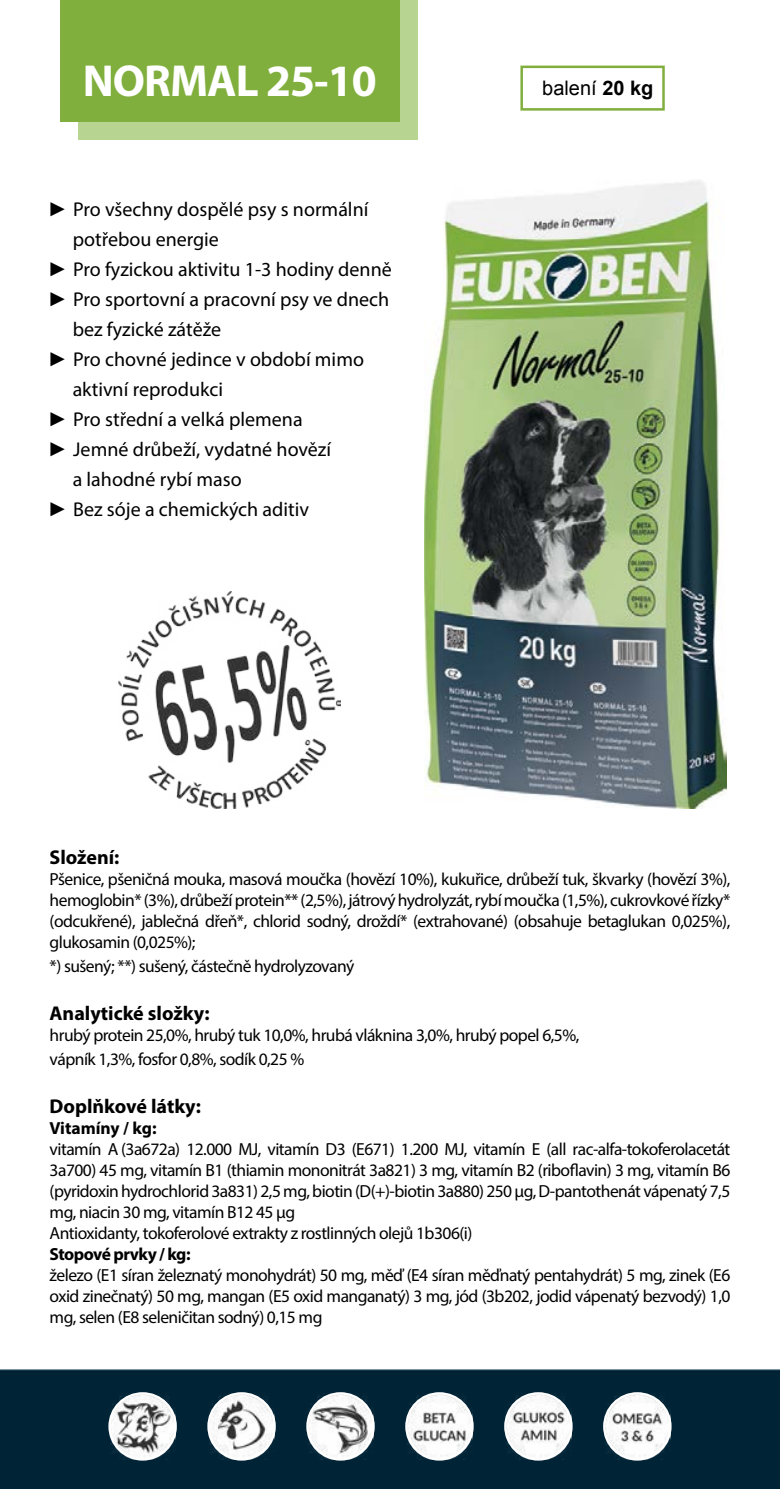
<style>
.page{position:relative;width:780px;height:1489px;background:#fff}
.page>*{position:absolute;margin:0;border:0;box-sizing:border-box;transform-origin:0 0}
.t1{font:700 45px "Myriad Pro";letter-spacing:-.02em;color:#fff}
.t2{font:20px "Myriad Pro";color:#000}
.t3{font:700 20px "Myriad Pro";color:#000}
.t4{font:20px "Arial";color:#000}
.t5{font:17.5px/21px "Myriad Pro";letter-spacing:-.03em;color:#000;text-align:justify}
.t6{font:700 17.5px "Myriad Pro";letter-spacing:-.025em;color:#000}
.t7{font:700 17.5px "Myriad Pro";color:#000}
.s1{font-family:"Arial"}
.s2{font-weight:700}
</style>
<div class="page">
<img style="left:0;top:0;width:780px;height:1488px">
<div style="left:78px;top:0;width:339px;height:139px;background:#b7d490"></div>
<div style="left:60px;top:0;width:339px;height:122px;background:#80af3d"></div>
<img style="left:424px;top:179px;width:302px;height:629px">
<img style="left:118px;top:592px;width:222px;height:216px">
<div style="left:520px;top:66px;width:144px;height:45px;border:2px solid #80af3d"></div>
<img style="left:406px;top:1393px;width:66px;height:66px">
<div style="left:405px;top:1391px;width:68px;height:69px;border:2px solid #fff;border-radius:50%"></div>
<img style="left:505px;top:1393px;width:66px;height:66px">
<div style="left:504px;top:1391px;width:68px;height:69px;border:2px solid #fff;border-radius:50%"></div>
<img style="left:604px;top:1393px;width:66px;height:66px">
<div style="left:603px;top:1391px;width:68px;height:69px;border:2px solid #fff;border-radius:50%"></div>
<img style="left:307px;top:1393px;width:66px;height:66px">
<div style="left:306px;top:1391px;width:69px;height:69px;border:2px solid #fff;border-radius:50%"></div>
<img style="left:110px;top:1393px;width:65px;height:66px">
<div style="left:108px;top:1391px;width:69px;height:69px;border:2px solid #fff;border-radius:50%"></div>
<img style="left:209px;top:1393px;width:65px;height:66px">
<div style="left:207px;top:1391px;width:69px;height:69px;border:2px solid #fff;border-radius:50%"></div>
<h1 class="t1" style="left:83px;top:51px;width:296px">NORMAL 25-10</h1>
<p class="t2" style="left:48px;top:197px;width:322px"><span class="s1">►</span> Pro všechny dospělé psy s normální</p>
<p class="t2" style="left:73px;top:227px;width:148px">potřebou energie</p>
<p class="t2" style="left:48px;top:257px;width:345px"><span class="s1">►</span> Pro fyzickou aktivitu 1-3 hodiny denně</p>
<p class="t2" style="left:48px;top:287px;width:343px"><span class="s1">►</span> Pro sportovní a pracovní psy ve dnech</p>
<p class="t2" style="left:73px;top:317px;width:150px">bez fyzické zátěže</p>
<p class="t2" style="left:48px;top:347px;width:317px"><span class="s1">►</span> Pro chovné jedince v období mimo</p>
<p class="t2" style="left:73px;top:377px;width:152px">aktivní reprodukci</p>
<p class="t2" style="left:48px;top:407px;width:256px"><span class="s1">►</span> Pro střední a velká plemena</p>
<p class="t2" style="left:48px;top:437px;width:285px"><span class="s1">►</span> Jemné drůbeží, vydatné hovězí</p>
<p class="t2" style="left:73px;top:467px;width:170px">a lahodné rybí maso</p>
<p class="t2" style="left:48px;top:497px;width:263px"><span class="s1">►</span> Bez sóje a chemických aditiv</p>
<p class="t4" style="left:542px;top:75px;width:113px">balení <span class="s2">20 kg</span></p>
<p class="t3" style="left:50px;top:844px;width:71px">Složení:</p>
<p class="t5" style="left:50px;top:868px;width:682px">Pšenice, pšeničná mouka, masová moučka (hovězí 10%), kukuřice, drůbeží tuk, škvarky (hovězí 3%), hemoglobin* (3%), drůbeží protein** (2,5%), játrový hydrolyzát, rybí moučka (1,5%), cukrovkové řízky* (odcukřené), jablečná dřeň*, chlorid sodný, droždí* (extrahované) (obsahuje betaglukan 0,025%), glukosamin (0,025%);</p>
<p class="t5" style="left:50px;top:955px;width:306px">*) sušený; **) sušený, částečně hydrolyzovaný</p>
<p class="t3" style="left:50px;top:1000px;width:161px">Analytické složky:</p>
<p class="t5" style="left:50px;top:1022px;width:531px;line-height:24px">hrubý protein 25,0%, hrubý tuk 10,0%, hrubá vláknina 3,0%, hrubý popel 6,5%, vápník 1,3%, fosfor 0,8%, sodík 0,25 %</p>
<p class="t3" style="left:50px;top:1093px;width:153px">Doplňkové látky:</p>
<p class="t7" style="left:50px;top:1116px;width:108px">Vitamíny / kg:</p>
<p class="t5" style="left:50px;top:1138px;width:682px;text-align:left">vitamín A (3a672a) 12.000 MJ, vitamín D3 (E671) 1.200 MJ, vitamín E (all rac-alfa-tokoferolacetát 3a700) 45 mg, vitamín B1 (thiamin mononitrát 3a821) 3 mg, vitamín B2 (riboflavin) 3 mg, vitamín B6 (pyridoxin hydrochlorid 3a831) 2,5 mg, biotin (D(+)-biotin 3a880) 250 µg, D-pantothenát vápenatý 7,5 mg, niacin 30 mg, vitamín B12 45 µg<br>Antioxidanty, tokoferolové extrakty z rostlinných olejů 1b306(i)</p>
<p class="t6" style="left:50px;top:1242px;width:142px">Stopové prvky / kg:</p>
<p class="t5" style="left:50px;top:1264px;width:682px">železo (E1 síran železnatý monohydrát) 50 mg, měď (E4 síran měďnatý pentahydrát) 5 mg, zinek (E6 oxid zinečnatý) 50 mg, mangan (E5 oxid manganatý) 3 mg, jód (3b202, jodid vápenatý bezvodý) 1,0 mg, selen (E8 seleničitan sodný) 0,15 mg</p>
</div>
